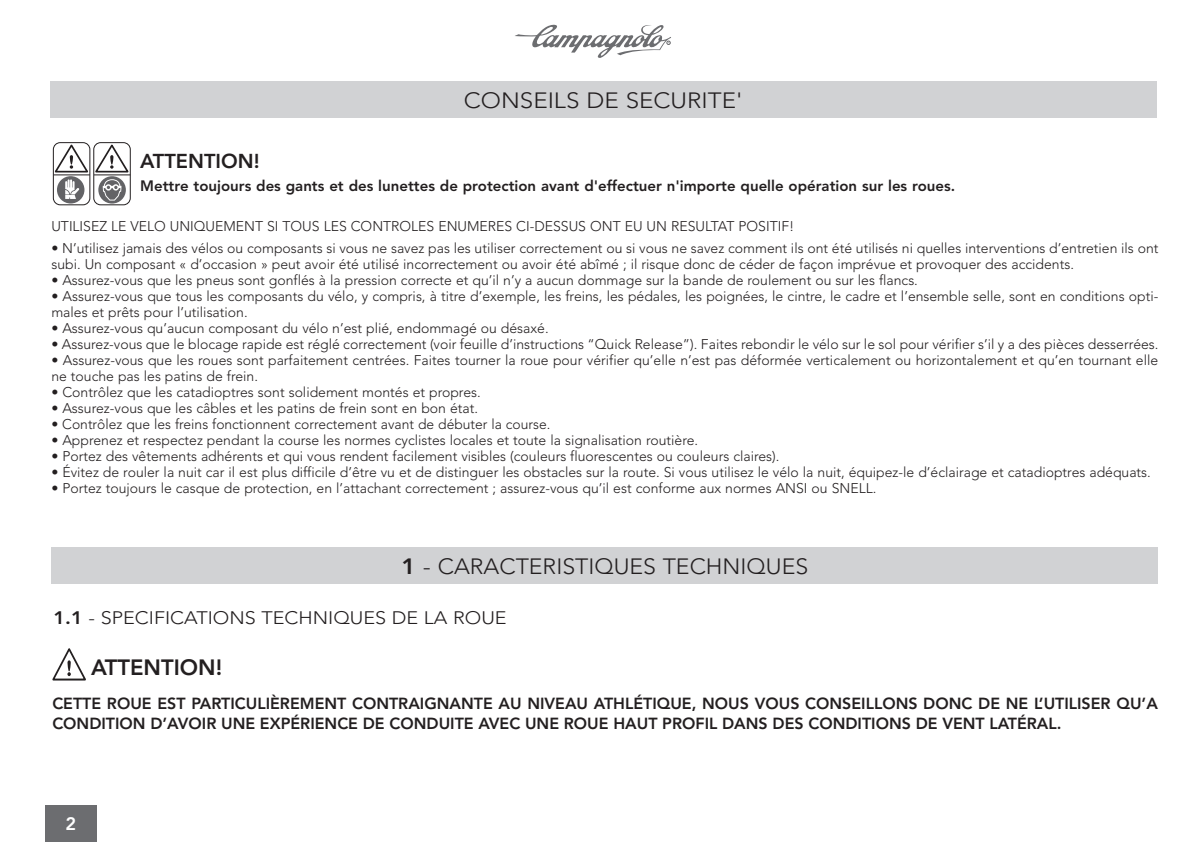
<style>
.page{position:relative;width:1191px;height:842px;background:#fff}
.page>*{position:absolute;margin:0;border:0;box-sizing:border-box;transform-origin:0 0}
.t1{font:300 22px "Avenir";color:#231f20;scale:1.1 1}
.t2{font:800 22px "Avenir";color:#231f20}
.t3{font:800 20px "Avenir";color:#231f20}
.t4{font:300 18px "Avenir";color:#231f20;scale:1.1 1}
.t5{font:800 18px "Avenir";color:#fff}
.t6{font:800 16px/20px "Avenir";color:#231f20}
.t7{font:800 15px "Avenir";color:#231f20}
.t8{font:300 14px/16px "Avenir";color:#231f20}
.s1{font-weight:800}
</style>
<div class="page">
<div style="left:45px;top:805px;width:51px;height:37px;background:#6c6d70"></div>
<svg style="left:52px;top:148px;width:38px;height:58px"></svg>
<div style="left:53px;top:143px;width:37px;height:62px;border:1px solid #231f20;border-radius:7px"></div>
<div style="left:57px;top:176px;width:27px;height:27px;background:#636366;border-radius:50%"></div>
<svg style="left:94px;top:201px;width:36px;height:5px"></svg>
<svg style="left:98px;top:176px;width:28px;height:28px"></svg>
<div style="left:94px;top:143px;width:36px;height:62px;border:1px solid #231f20;border-radius:7px"></div>
<svg style="left:53px;top:142px;width:78px;height:59px"></svg>
<hr style="left:94px;top:175px;width:36px;height:1px;background:#231f20">
<div style="left:50px;top:81px;width:1106px;height:37px;background:#d1d2d4"></div>
<svg style="left:515px;top:24px;width:156px;height:34px"></svg>
<div style="left:52px;top:547px;width:1106px;height:36px;background:#d1d2d4"></div>
<svg style="left:52px;top:648px;width:34px;height:32px"></svg>
<h1 class="t1" style="left:464px;top:87px;width:255px">CONSEILS DE SECURITE'</h1>
<h2 class="t3" style="left:140px;top:149px;width:121px">ATTENTION!</h2>
<p class="t7" style="left:140px;top:177px;width:816px">Mettre toujours des gants et des lunettes de protection avant d'effectuer n'importe quelle opération sur les roues.</p>
<p class="t8" style="left:51px;top:218px;width:744px">UTILISEZ LE VELO UNIQUEMENT SI TOUS LES CONTROLES ENUMERES CI-DESSUS ONT EU UN RESULTAT POSITIF!</p>
<p class="t8" style="left:51px;top:240px;width:1108px">• N’utilisez jamais des vélos ou composants si vous ne savez pas les utiliser correctement ou si vous ne savez comment ils ont été utilisés ni quelles interventions d’entretien ils ont subi. Un composant « d’occasion » peut avoir été utilisé incorrectement ou avoir été abîmé ; il risque donc de céder de façon imprévue et provoquer des accidents.</p>
<p class="t8" style="left:51px;top:272px;width:868px">• Assurez-vous que les pneus sont gonflés à la pression correcte et qu’il n’y a aucun dommage sur la bande de roulement ou sur les flancs.</p>
<p class="t8" style="left:51px;top:288px;width:1108px">• Assurez-vous que tous les composants du vélo, y compris, à titre d’exemple, les freins, les pédales, les poignées, le cintre, le cadre et l’ensemble selle, sont en conditions opti&shy;males et prêts pour l’utilisation.</p>
<p class="t8" style="left:51px;top:320px;width:499px">• Assurez-vous qu’aucun composant du vélo n’est plié, endommagé ou désaxé.</p>
<p class="t8" style="left:51px;top:336px;width:1108px">• Assurez-vous que le blocage rapide est réglé correctement (voir feuille d’instructions “Quick Release”). Faites rebondir le vélo sur le sol pour vérifier s’il y a des pièces desserrées.</p>
<p class="t8" style="left:51px;top:352px;width:1108px">• Assurez-vous que les roues sont parfaitement centrées. Faites tourner la roue pour vérifier qu’elle n’est pas déformée verticalement ou horizontalement et qu’en tournant elle ne touche pas les patins de frein.</p>
<p class="t8" style="left:51px;top:384px;width:431px">• Contrôlez que les catadioptres sont solidement montés et propres.</p>
<p class="t8" style="left:51px;top:400px;width:428px">• Assurez-vous que les câbles et les patins de frein sont en bon état.</p>
<p class="t8" style="left:51px;top:416px;width:500px">• Contrôlez que les freins fonctionnent correctement avant de débuter la course.</p>
<p class="t8" style="left:51px;top:432px;width:648px">• Apprenez et respectez pendant la course les normes cyclistes locales et toute la signalisation routière.</p>
<p class="t8" style="left:51px;top:448px;width:729px">• Portez des vêtements adhérents et qui vous rendent facilement visibles (couleurs fluorescentes ou couleurs claires).</p>
<p class="t8" style="left:51px;top:464px;width:1101px">• Évitez de rouler la nuit car il est plus difficile d’être vu et de distinguer les obstacles sur la route. Si vous utilisez le vélo la nuit, équipez-le d’éclairage et catadioptres adéquats.</p>
<p class="t8" style="left:51px;top:480px;width:826px">• Portez toujours le casque de protection, en l’attachant correctement ; assurez-vous qu’il est conforme aux normes ANSI ou SNELL.</p>
<h1 class="t1" style="left:401px;top:553px;width:371px"><span class="s1">1</span> - CARACTERISTIQUES TECHNIQUES</h1>
<p class="t4" style="left:54px;top:607px;width:413px"><span class="s1">1.1</span> - SPECIFICATIONS TECHNIQUES DE LA ROUE</p>
<h1 class="t2" style="left:91px;top:654px;width:133px">ATTENTION!</h1>
<p class="t6" style="left:52px;top:693px;width:1107px">CETTE ROUE EST PARTICULIÈREMENT CONTRAIGNANTE AU NIVEAU ATHLÉTIQUE, NOUS VOUS CONSEILLONS DONC DE NE L’UTILISER QU’A<br>CONDITION D’AVOIR UNE EXPÉRIENCE DE CONDUITE AVEC UNE ROUE HAUT PROFIL DANS DES CONDITIONS DE VENT LATÉRAL.</p>
<p class="t5" style="left:66px;top:813px;width:12px">2</p>
</div>
